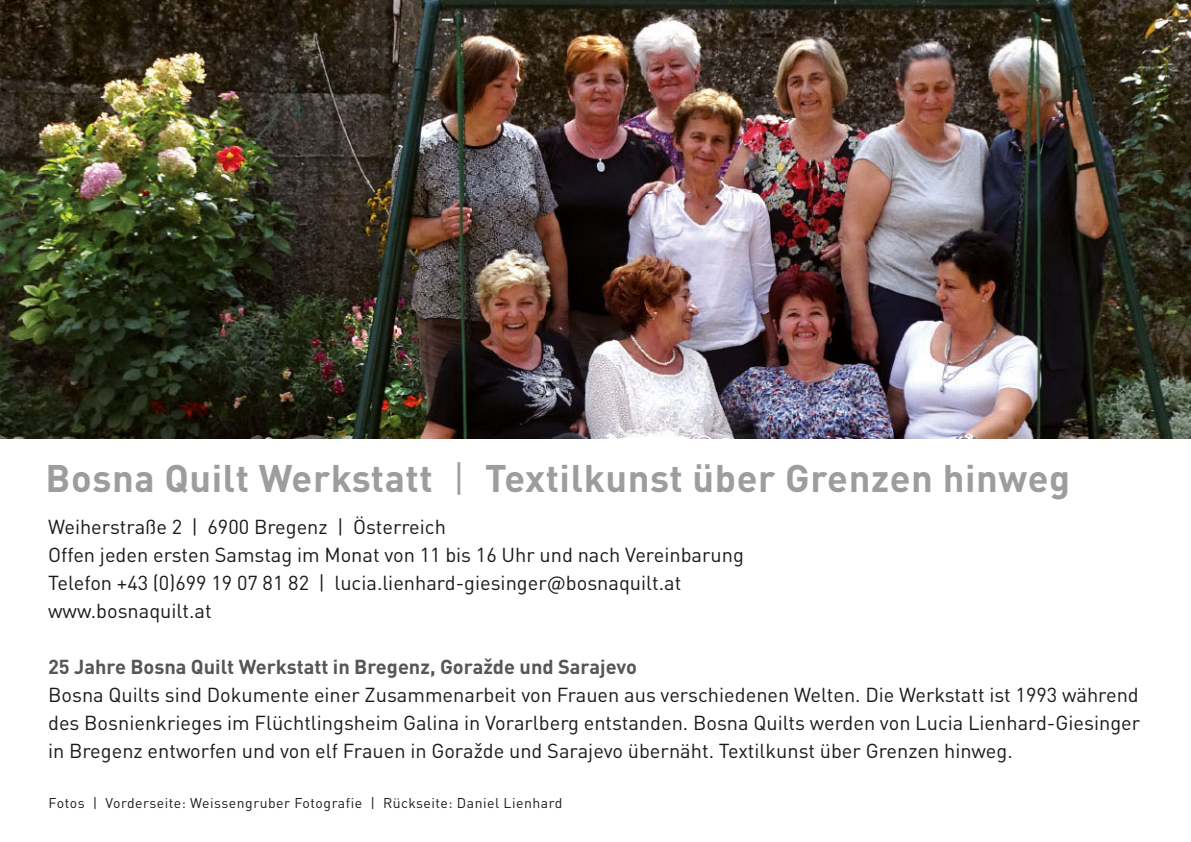
<style>
.page{position:relative;width:1191px;height:842px;background:#fff}
.page>*{position:absolute;margin:0;border:0;box-sizing:border-box;transform-origin:0 0}
.t1{font:700 38px "DIN Pro";letter-spacing:.015em;color:#9c9d9d}
.t2{font:20px/28px "DIN Pro";color:#1a1a18}
.t3{font:700 20px "DIN";color:#565655}
.t4{font:14px "DIN Pro";letter-spacing:.035em;color:#1a1a18}
.s1{font-weight:400}
</style>
<div class="page">
<img style="left:0;top:0;width:1191px;height:438px">
<h1 class="t1" style="left:46px;top:465px;width:1026px">Bosna Quilt Werkstatt <span class="s1">|</span> Textilkunst über Grenzen hinweg</h1>
<p class="t2" style="left:48px;top:515px;width:697px">Weiherstraße 2 | 6900 Bregenz | Österreich<br>Offen jeden ersten Samstag im Monat von 11 bis 16 Uhr und nach Vereinbarung Telefon +43 (0)699 19 07 81 82 | lucia.lienhard-giesinger@bosnaquilt.at www.bosnaquilt.at</p>
<p class="t3" style="left:48px;top:656px;width:590px">25 Jahre Bosna Quilt Werkstatt in Bregenz, Goražde und Sarajevo</p>
<p class="t2" style="left:48px;top:683px;width:1093px;text-align:justify">Bosna Quilts sind Dokumente einer Zusammenarbeit von Frauen aus verschiedenen Welten. Die Werkstatt ist 1993 während des Bosnienkrieges im Flüchtlingsheim Galina in Vorarlberg entstanden. Bosna Quilts werden von Lucia Lienhard-Giesinger in Bregenz entworfen und von elf Frauen in Goražde und Sarajevo übernäht. Textilkunst über Grenzen hinweg.</p>
<p class="t4" style="left:49px;top:797px;width:515px">Fotos | Vorderseite: Weissengruber Fotografie | Rückseite: Daniel Lienhard</p>
</div>
